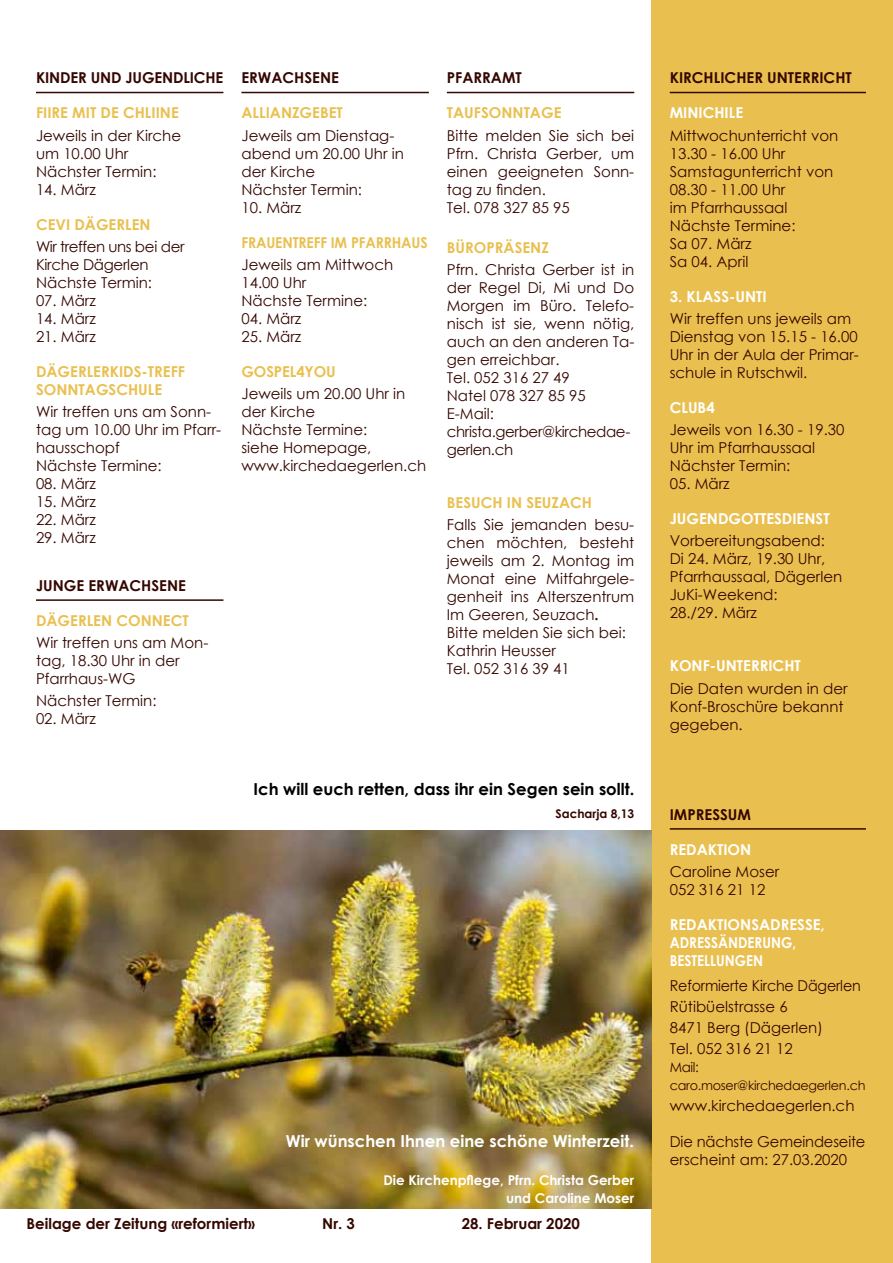
<style>
.page{position:relative;width:893px;height:1263px;background:#fff}
.page>*{position:absolute;margin:0;border:0;box-sizing:border-box;transform-origin:0 0}
.t1{font:700 16.5px "Century Gothic";color:#000}
.t2{font:700 16.5px "Century Gothic";color:#fff}
.t3{font:15px/18px "Century Gothic";color:#350700}
.t4{font:700 15px/18px "Century Gothic";color:#e9c050}
.t5{font:700 15px "Century Gothic";color:#350700}
.t6{font:700 15px/18px "Century Gothic";color:#fff}
.t7{font:15px/21px "Century Gothic";color:#350700;scale:.95 1}
.t8{font:15px/18px "Century Gothic";letter-spacing:-.02em;color:#350700}
.t9{font:700 15px "Century Gothic";color:#e9c050;scale:.94 1}
.t10{font:700 13.5px/18px "Century Gothic";color:#fff;text-align:right}
.t11{font:13.5px "Century Gothic";color:#350700}
.t12{font:12.75px "Century Gothic";letter-spacing:-.02em;color:#350700}
.t13{font:700 12px "Century Gothic";color:#350700}
.s1{font-weight:700}
</style>
<div class="page">
<img style="left:0;top:830px;width:652px;height:379px">
<div style="left:652px;top:0;width:241px;height:1263px;background:#e9c050"></div>
<hr style="left:670px;top:92px;width:196px;height:1px;background:#350700">
<hr style="left:670px;top:828px;width:196px;height:2px;background:#350700">
<hr style="left:36px;top:92px;width:187px;height:1px;background:#350700">
<hr style="left:36px;top:599px;width:187px;height:2px;background:#350700">
<hr style="left:241px;top:92px;width:188px;height:1px;background:#350700">
<hr style="left:447px;top:92px;width:187px;height:1px;background:#350700">
<p class="t5" style="left:36px;top:66px;width:189px">KINDER UND JUGENDLICH E</p>
<p class="t4" style="left:36px;top:103px;width:144px">FIIRE MIT DE CHLIINE</p>
<p class="t3" style="left:36px;top:126px;width:147px">Jeweils in der Kirche um 10.00 Uhr<br>Nächster Termin:</p>
<p class="t3" style="left:36px;top:180px;width:61px">14. März</p>
<p class="t4" style="left:36px;top:214px;width:116px">CEVI DÄGERLEN</p>
<p class="t8" style="left:36px;top:237px;width:150px">Wir treffen uns bei der<br>Kirche Dägerlen<br>Nächste Termin:</p>
<p class="t3" style="left:36px;top:291px;width:61px">07. März</p>
<p class="t3" style="left:36px;top:309px;width:61px">14. März</p>
<p class="t3" style="left:36px;top:327px;width:61px">21. März</p>
<p class="t4" style="left:36px;top:362px;width:142px">DÄGERLERKIDS-TREFF<br>SO NNTAGSCHU LE</p>
<p class="t3" style="left:36px;top:402px;width:187px">Wir treffen uns am Sonn&shy;tag um 10.00 Uhr im Pfarr&shy;hausschopf<br>Nächste Termine:</p>
<p class="t3" style="left:36px;top:474px;width:61px">08. März</p>
<p class="t3" style="left:36px;top:492px;width:61px">15. März</p>
<p class="t3" style="left:36px;top:510px;width:61px">22. März</p>
<p class="t3" style="left:36px;top:528px;width:61px">29. März</p>
<p class="t5" style="left:36px;top:574px;width:152px">JU NGE ERWACHSENE</p>
<p class="t4" style="left:36px;top:611px;width:154px">DÄGERLEN CONNECT</p>
<p class="t3" style="left:36px;top:633px;width:174px">Wir treffen uns am Mon&shy;tag, 18.30 Uhr in der<br>Pfarrhaus-WG</p>
<p class="t3" style="left:36px;top:692px;width:122px">Nächster Termin:</p>
<p class="t3" style="left:36px;top:710px;width:61px">02. März</p>
<p class="t5" style="left:241px;top:66px;width:99px">ERWACHSENE</p>
<p class="t4" style="left:241px;top:103px;width:103px">ALLIANZGEBET</p>
<p class="t3" style="left:241px;top:126px;width:164px">Jeweils am Dienstag&shy;abend um 20.00 Uhr in der Kirche<br>Nächster Termin:</p>
<p class="t3" style="left:241px;top:198px;width:61px">10. März</p>
<p class="t9" style="left:241px;top:231px;width:190px">FRAUENTREFF IM PFARRHAUS</p>
<p class="t3" style="left:241px;top:255px;width:153px">Jeweils am Mittwoch<br>14.00 Uhr<br>Nächste Termine:</p>
<p class="t3" style="left:241px;top:309px;width:61px">04. März</p>
<p class="t3" style="left:241px;top:327px;width:61px">25. März</p>
<p class="t4" style="left:241px;top:362px;width:11px">GOSP</p>
<p class="t4" style="left:282px;top:362px;width:43px">EL4YOU</p>
<p class="t3" style="left:241px;top:384px;width:186px">Jeweils um 20.00 Uhr in der Kirche<br>Nächste Termine:<br>siehe Homepage, www.kirchedaegerlen.ch</p>
<p class="t5" style="left:447px;top:66px;width:76px">PFARRAMT</p>
<p class="t4" style="left:447px;top:103px;width:28px">TAUFSO</p>
<p class="t4" style="left:501px;top:103px;width:61px">NNTAGE</p>
<p class="t3" style="left:447px;top:126px;width:189px">Bitte melden Sie sich bei<br>Pfrn. Christa Gerber, um einen geeigneten Sonn&shy;tag zu finden.<br>Tel. 078 327 85 95</p>
<p class="t4" style="left:447px;top:238px;width:103px">BÜROPRÄSENZ</p>
<p class="t3" style="left:447px;top:260px;width:189px">Pfrn. Christa Gerber ist in der Regel Di, Mi und Do<br>Morgen im Büro. Telefo&shy;nisch ist sie, wenn nötig, auch an den anderen Ta&shy;gen erreichbar.<br>Tel. 052 316 27 49<br>Natel 078 327 85 95<br>E-Mail: christa.gerber@kirchedae&shy;gerlen.ch</p>
<p class="t4" style="left:447px;top:493px;width:144px">BESUCH IN SEUZACH</p>
<p class="t3" style="left:447px;top:516px;width:189px">Falls Sie jemanden besu&shy;chen möchten, besteht jeweils am 2. Montag im<br>Monat eine Mitfahrgele&shy;genheit ins Alterszentrum<br>Im Geeren, Seuzach<span class="s1">.<br></span>Bitte melden Sie sich bei:<br>Kathrin Heusser<br>Tel. 052 316 39 41</p>
<p class="t1" style="left:253px;top:776px;width:382px">ICH WILL EUCH RETTEN, DASS IHR EIN SEGEN SEIN SOLLT.</p>
<p class="t13" style="left:556px;top:804px;width:80px">SACHARJA 8,13</p>
<p class="t2" style="left:286px;top:1129px;width:350px">WIR WÜNSCHEN IHNEN EINE SCHÖNE WINTERZEIT.</p>
<p class="t10" style="left:383px;top:1170px;width:252px">DIE KIRCHENPFLEGE, PFRN. CHRISTA GERBER<br>UND CAROLINE MOSER</p>
<p class="t5" style="left:27px;top:1212px;width:268px">BEILAGE DER ZEITUNG «REFORMIERT» N</p>
<p class="t5" style="left:333px;top:1212px;width:23px">R. 3</p>
<p class="t5" style="left:462px;top:1212px;width:120px">28. FEBRUAR 2020</p>
<p class="t5" style="left:670px;top:66px;width:184px">KIRCH LICH ER UNTERRICHT</p>
<p class="t6" style="left:670px;top:103px;width:75px">MINICHILE</p>
<p class="t3" style="left:670px;top:126px;width:170px">Mittwochunterricht von<br>13.30 - 16.00 Uhr<br>Samstagunterricht von<br>08.30 - 11.00 Uhr<br>im Pfarrhaussaal<br>Nächste Termine:<br>Sa 07. März<br>Sa 04. April</p>
<p class="t6" style="left:670px;top:286px;width:98px">3. KLASS -UNTI</p>
<p class="t3" style="left:670px;top:309px;width:191px">Wir treffen uns jeweils am<br>Dienstag von 15.15 - 16.00<br>Uhr in der Aula der Primar&shy;schule in Rutschwil.</p>
<p class="t6" style="left:670px;top:398px;width:46px">CLUB4</p>
<p class="t3" style="left:670px;top:420px;width:176px">Jeweils von 16.30 - 19.30<br>Uhr im Pfarrhaussaal<br>Nächster Termin:</p>
<p class="t3" style="left:670px;top:474px;width:61px">05. März</p>
<p class="t6" style="left:670px;top:509px;width:161px">JUGENDGOTTESDIENST</p>
<p class="t3" style="left:670px;top:532px;width:174px">Vorbereitungsabend:<br>Di 24. März, 19.30 Uhr,<br>Pfarrhaussaal, Dägerlen<br>JuKi-Weekend:<br>28./29. März</p>
<p class="t6" style="left:670px;top:656px;width:133px">KONF-UNTERRICHT</p>
<p class="t3" style="left:670px;top:679px;width:179px">Die Daten wurden in der<br>Konf-Broschüre bekannt gegeben.</p>
<p class="t5" style="left:670px;top:803px;width:54px">IMP RESSUM</p>
<p class="t6" style="left:670px;top:839px;width:83px">REDAKTION</p>
<p class="t3" style="left:670px;top:862px;width:111px">Caroline Moser<br>052 316 21 12</p>
<p class="t6" style="left:670px;top:915px;width:157px">REDAKTIONSADRESSE,<br>ADRESSÄNDERUNG,<br>BESTELLUNGEN</p>
<p class="t7" style="left:670px;top:975px;width:203px">Reformierte Kirche Dägerlen<br>Rütibüelstrasse 6<br>8471 Berg (Dägerlen)<br>Tel. 052 316 21 12</p>
<p class="t11" style="left:670px;top:1058px;width:31px">Mail:</p>
<p class="t12" style="left:670px;top:1077px;width:197px">caro.moser@kirchedaegerlen.ch</p>
<p class="t3" style="left:670px;top:1096px;width:186px">www.kirchedaegerlen.ch</p>
<p class="t3" style="left:670px;top:1132px;width:197px">Die nächste Gemeindeseite erscheint am: 27.03.2020</p>
</div>
